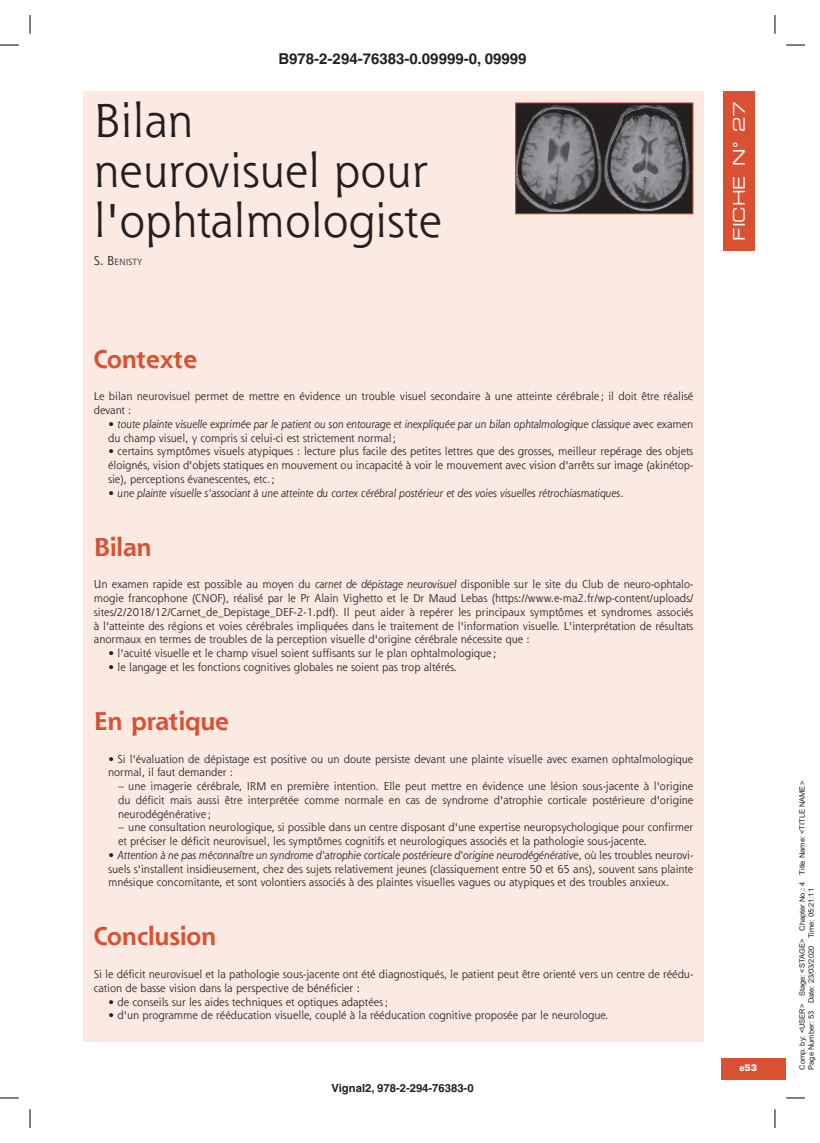
<style>
.page{position:relative;width:820px;height:1143px;background:#fff}
.page>*{position:absolute;margin:0;border:0;box-sizing:border-box;transform-origin:0 0}
.TE_title__TE_type_E{font:46.25px/50px "Shannon Std";color:#231f20}
.TE_1_hd__TE_type_E{font:700 25px "Shannon Std";color:#da5033}
.TE_num__TE_type_E{font:16.12px "Eurostile LT Std Ex 2";color:#fff}
.t1{font:700 15px "S Pi Helvetica";color:#231f20}
.t2{font:700 11.25px "S Pi Helvetica";color:#231f20}
.TE_bull_list_flush{font:10.88px/13.8px "Shannon Std";color:#231f20;text-align:justify}
.TE_text__TE_type_E{font:10.88px/13.8px "Shannon Std";color:#231f20}
.TE_bull_list_ind__TE{font:10.88px/13.8px "Shannon Std";color:#231f20;text-align:justify}
.TE_bull_list_flush-2{font:italic 10.88px/13.8px "Shannon Std";color:#231f20}
.TE_au__TE_type_E{font:8.75px "Shannon Std";color:#231f20}
.Folio{font:700 8.75px "Eurostile LT Std";color:#fff}
.t3{font:7.5px/8.8px "S Pi Arial";color:#231f20}
.s1{font-size:12.5px}
.s2{font-style:normal}
.s3{font-style:italic}
</style>
<div class="page">
<div style="left:722px;top:91px;width:32px;height:160px;background:#da5033"></div>
<div style="left:721px;top:1058px;width:64px;height:21px;background:#da5033"></div>
<div style="left:83px;top:91px;width:620px;height:950px;background:#faeae1"></div>
<img style="left:517px;top:105px;width:174px;height:107px">
<div style="left:515px;top:103px;width:178px;height:111px;border:1px solid #da5033"></div>
<svg style="left:0;top:44px;width:19px;height:2px"></svg>
<svg style="left:786px;top:44px;width:18px;height:2px"></svg>
<svg style="left:0;top:1097px;width:19px;height:1px"></svg>
<svg style="left:786px;top:1097px;width:18px;height:1px"></svg>
<svg style="left:29px;top:15px;width:2px;height:19px"></svg>
<svg style="left:29px;top:1109px;width:2px;height:18px"></svg>
<svg style="left:774px;top:15px;width:1px;height:19px"></svg>
<svg style="left:774px;top:1109px;width:1px;height:18px"></svg>
<h3 class="t1" style="left:278px;top:49px;width:249px">B978-2-294-76383-0.09999-0, 09999</h3>
<p class="TE_title__TE_type_E" style="left:94px;top:95px;width:349px">Bilan<br>neurovisuel pour l'ophtalmologiste</p>
<p class="TE_au__TE_type_E" style="left:94px;top:256px;width:49px"><span class="s1">S. B</span>ENISTY</p>
<p class="TE_1_hd__TE_type_E" style="left:94px;top:343px;width:105px">Contexte</p>
<p class="TE_text__TE_type_E" style="left:94px;top:389px;width:600px">Le bilan neurovisuel permet de mettre en évidence un trouble visuel secondaire à une atteinte cérébrale; il doit être réalisé devant :</p>
<p class="TE_bull_list_flush-2" style="left:108px;top:417px;width:586px"><span class="s2">•</span> toute plainte visuelle exprimée par le patient ou son entourage et inexpliquée par un bilan ophtalmologique classique <span class="s2">avec examen du champ visuel, y compris si celui-ci est strictement normal;</span></p>
<p class="TE_bull_list_flush" style="left:108px;top:444px;width:586px">• certains symptômes visuels atypiques : lecture plus facile des petites lettres que des grosses, meilleur repérage des objets éloignés, vision d'objets statiques en mouvement ou incapacité à voir le mouvement avec vision d'arrêts sur image (akinétop&shy;sie), perceptions évanescentes, etc.;</p>
<p class="TE_bull_list_flush-2" style="left:108px;top:485px;width:517px"><span class="s2">•</span> une plainte visuelle s'associant à une atteinte du cortex cérébral postérieur et des voies visuelles rétrochiasmatiques<span class="s2">.</span></p>
<p class="TE_1_hd__TE_type_E" style="left:94px;top:531px;width:59px">Bilan</p>
<p class="TE_text__TE_type_E" style="left:94px;top:577px;width:600px;text-align:justify">Un examen rapide est possible au moyen du <span class="s3">carnet de dépistage neurovisuel</span> disponible sur le site du Club de neuro-ophtalo&shy;mogie francophone (CNOF), réalisé par le Pr Alain Vighetto et le Dr Maud Lebas (https://www.e-ma2.fr/wp-content/uploads/ sites/2/2018/12/Carnet_de_Depistage_DEF-2-1.pdf). Il peut aider à repérer les principaux symptômes et syndromes associés à l'atteinte des régions et voies cérébrales impliquées dans le traitement de l'information visuelle. L'interprétation de résultats anormaux en termes de troubles de la perception visuelle d'origine cérébrale nécessite que :</p>
<p class="TE_bull_list_flush" style="left:108px;top:646px;width:389px">• l'acuité visuelle et le champ visuel soient suffisants sur le plan ophtalmologique;</p>
<p class="TE_bull_list_flush" style="left:108px;top:660px;width:350px">• le langage et les fonctions cognitives globales ne soient pas trop altérés.</p>
<p class="TE_1_hd__TE_type_E" style="left:94px;top:705px;width:137px">En pratique</p>
<p class="TE_bull_list_flush" style="left:108px;top:751px;width:586px">• Si l'évaluation de dépistage est positive ou un doute persiste devant une plainte visuelle avec examen ophtalmologique normal, il faut demander :</p>
<p class="TE_bull_list_ind__TE" style="left:118px;top:779px;width:576px">– une imagerie cérébrale, IRM en première intention. Elle peut mettre en évidence une lésion sous-jacente à l'origine du déficit mais aussi être interprétée comme normale en cas de syndrome d'atrophie corticale postérieure d'origine neurodégénérative;</p>
<p class="TE_bull_list_ind__TE" style="left:118px;top:820px;width:576px">– une consultation neurologique, si possible dans un centre disposant d'une expertise neuropsychologique pour confirmer et préciser le déficit neurovisuel, les symptômes cognitifs et neurologiques associés et la pathologie sous-jacente.</p>
<p class="TE_bull_list_flush" style="left:108px;top:848px;width:586px">• <span class="s3">Attention à ne pas méconnaître un syndrome d'atrophie corticale postérieure d'origine neurodégénérative</span>, où les troubles neurovi&shy;suels s'installent insidieusement, chez des sujets relativement jeunes (classiquement entre 50 et 65 ans), souvent sans plainte mnésique concomitante, et sont volontiers associés à des plaintes visuelles vagues ou atypiques et des troubles anxieux.</p>
<p class="TE_1_hd__TE_type_E" style="left:94px;top:920px;width:124px">Conclusion</p>
<p class="TE_text__TE_type_E" style="left:94px;top:967px;width:600px">Si le déficit neurovisuel et la pathologie sous-jacente ont été diagnostiqués, le patient peut être orienté vers un centre de réédu&shy;cation de basse vision dans la perspective de bénéficier :</p>
<p class="TE_bull_list_flush" style="left:108px;top:994px;width:281px">• de conseils sur les aides techniques et optiques adaptées;</p>
<p class="TE_bull_list_flush" style="left:108px;top:1008px;width:501px">• d'un programme de rééducation visuelle, couplé à la rééducation cognitive proposée par le neurologue.</p>
<p class="t2" style="left:331px;top:1081px;width:144px">Vignal2, 978-2-294-76383-0</p>
<p class="TE_num__TE_type_E" style="left:727px;top:241px;width:141px;rotate:-90deg">FICHE N° 27</p>
<p class="Folio" style="left:739px;top:1062px;width:19px">e53</p>
<p class="t3" style="left:797px;top:1069px;width:290px;rotate:-90deg">Comp. by: &lt;USER&gt; Stage: &lt;STAGE&gt; Chapter No.: 4 Title Name: &lt;TITLE NAME&gt;<br>Page Number: 53 Date: 23/03/2020 Time: 05:21:11</p>
</div>
